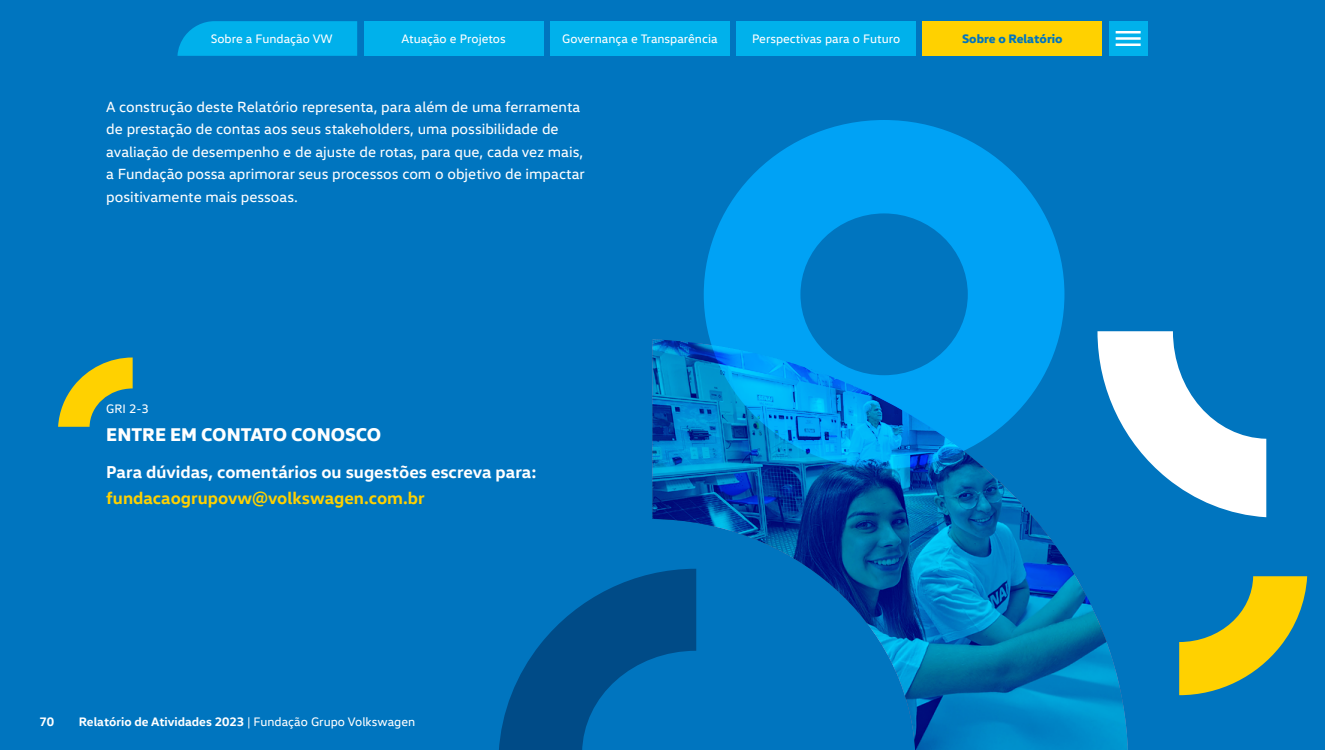
<style>
.page{position:relative;width:1325px;height:750px;background:#0075bf}
.page>*{position:absolute;margin:0;border:0;box-sizing:border-box;transform-origin:0 0}
.t1{font:800 18.75px "VW Head";color:#fff}
.t2{font:700 17.5px "VW Head";color:#fff}
.t3{font:700 17.5px "VW Head";color:#ffd100}
.t4{font:15px/22.5px "VW Head";color:#fff}
.t5{font:12.5px "VW Head";color:#fff}
.t6{font:700 12.5px "VW Head";color:#fff}
.t7{font:800 12.5px "VW Head";color:#0075bf}
.s1{font-weight:400}
</style>
<div class="page">
<svg style="left:1097px;top:331px;width:169px;height:186px"></svg>
<svg style="left:499px;top:573px;width:154px;height:177px"></svg>
<svg style="left:1179px;top:576px;width:128px;height:119px"></svg>
<svg style="left:58px;top:357px;width:75px;height:70px"></svg>
<svg style="left:704px;top:120px;width:360px;height:219px;fill:#00a2f5"></svg>
<svg style="left:653px;top:339px;width:475px;height:411px"></svg>
<div style="left:736px;top:21px;width:180px;height:35px;background:#00b1eb"></div>
<div style="left:550px;top:21px;width:180px;height:35px;background:#00b1eb"></div>
<div style="left:364px;top:21px;width:179px;height:35px;background:#00b1eb"></div>
<div style="left:923px;top:21px;width:179px;height:35px;background:#ffd100"></div>
<div style="left:1109px;top:21px;width:39px;height:35px;background:#00b1eb"></div>
<svg style="left:177px;top:21px;width:180px;height:35px;background:#00ace8"></svg>
<hr style="left:1116px;top:31px;width:25px;height:2px;background:#fff">
<hr style="left:1116px;top:37px;width:25px;height:3px;background:#fff">
<hr style="left:1116px;top:43px;width:25px;height:3px;background:#fff">
<p class="t5" style="left:211px;top:31px;width:124px">Sobre a Fundação VW</p>
<p class="t5" style="left:401px;top:31px;width:106px">Atuação e Projetos</p>
<p class="t5" style="left:562px;top:31px;width:157px">Governança e Transparência</p>
<p class="t5" style="left:752px;top:31px;width:150px">Perspectivas para o Futuro</p>
<p class="t7" style="left:962px;top:30px;width:102px">Sobre o Relatório</p>
<p class="t4" style="left:106px;top:95px;width:480px">A construção deste Relatório representa, para além de uma ferramenta de prestação de contas aos seus stakeholders, uma possibilidade de avaliação de desempenho e de ajuste de rotas, para que, cada vez mais, a Fundação possa aprimorar seus processos com o objetivo de impactar positivamente mais pessoas.</p>
<p class="t5" style="left:106px;top:401px;width:44px">GRI 2-3</p>
<p class="t1" style="left:106px;top:422px;width:277px">ENTRE EM CONTATO CONOSCO</p>
<p class="t2" style="left:106px;top:460px;width:432px">Para dúvidas, comentários ou sugestões escreva para:</p>
<p class="t3" style="left:106px;top:487px;width:320px">fundacaogrupovw@volkswagen.com.br</p>
<p class="t6" style="left:39px;top:713px;width:16px">70</p>
<p class="t6" style="left:79px;top:713px;width:338px">Relatório de Atividades 2023 <span class="s1">| Fundação Grupo Volkswagen</span></p>
</div>
